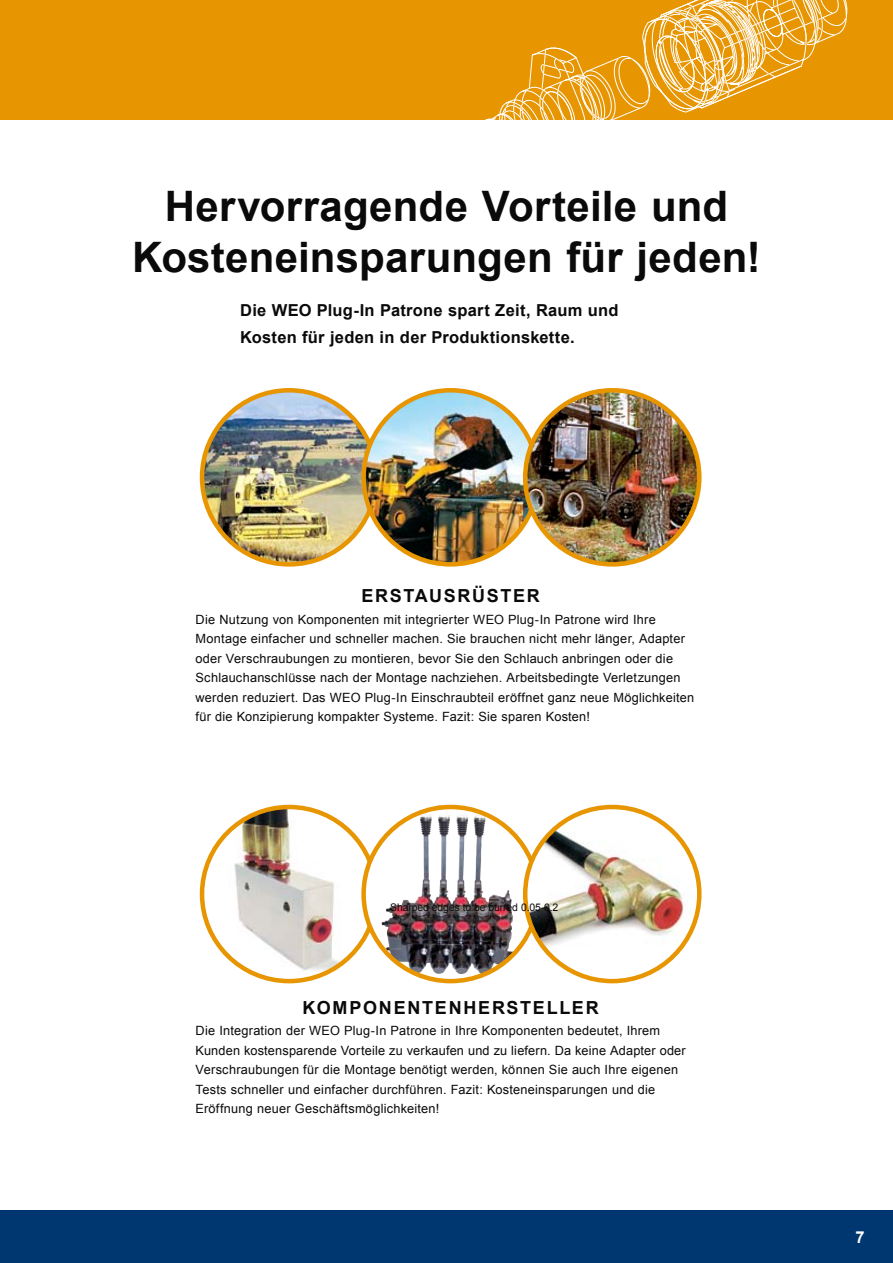
<style>
.page{position:relative;width:893px;height:1263px;background:#fff}
.page>*{position:absolute;margin:0;border:0;box-sizing:border-box;transform-origin:0 0}
.t1{font:700 42px/51px "Arial";letter-spacing:.005em;color:#0a0a0b;text-align:center}
.t2{font:700 18px "Arial";letter-spacing:.095em;color:#0a0a0b}
.t3{font:700 16.5px/27px "Arial";letter-spacing:.015em;color:#0a0a0b}
.t4{font:700 16.5px "Arial";color:#fff}
.t5{font:12.75px/19.5px "Arial";letter-spacing:.02em;color:#0a0a0b}
.t6{font:10.5px "Arial";letter-spacing:-.015em;color:#0a0a0b}
</style>
<div class="page">
<div style="left:0;top:1210px;width:893px;height:53px;background:#003771"></div>
<svg style="left:402px;top:804px;width:76px;height:169px"></svg>
<img style="left:202px;top:807px;width:174px;height:174px;border-radius:87px">
<img style="left:364px;top:807px;width:174px;height:174px;border-radius:50%">
<img style="left:419px;top:813px;width:22px;height:90px">
<img style="left:525px;top:807px;width:174px;height:174px;border-radius:87px">
<div style="left:523px;top:805px;width:179px;height:178px;border:4px solid #e79501;border-radius:50%"></div>
<img style="left:202px;top:390px;width:174px;height:172px">
<img style="left:364px;top:390px;width:174px;height:174px;border-radius:87px">
<img style="left:526px;top:390px;width:173px;height:174px">
<div style="left:523px;top:388px;width:179px;height:179px;border:4px solid #e79501;border-radius:50%"></div>
<div style="left:0;top:0;width:893px;height:119px;background:#e79501"></div>
<svg style="left:401px;top:0;width:446px;height:120px"></svg>
<h1 class="t1" style="left:132px;top:182px;width:630px">Hervorragende Vorteile und<br>Kosteneinsparungen für jeden!</h1>
<p class="t3" style="left:240px;top:297px;width:380px">Die WEO Plug-In Patrone spart Zeit, Raum und<br>Kosten für jeden in der Produktionskette.</p>
<h2 class="t2" style="left:361px;top:584px;width:180px">Erstausrüster</h2>
<p class="t5" style="left:195px;top:610px;width:500px">Die N utzung von Komponenten mit integrierter WEO Plug-In Patrone wird Ihre Montage einfacher und schneller machen. Sie brauchen nicht mehr länger, Adapter oder Verschraubungen zu montieren, bevor Sie den Schlauch anbringen oder die Schlauchanschlüsse nach der Montage nachziehen. Arbeitsbedingte Verletzungen werden reduziert. Das WEO Plug-In Einschraubteil eröffnet ganz neue Möglichkeiten für die Konzipierung kompakter Systeme. Fazit: Sie sparen Kosten!</p>
<p class="t6" style="left:390px;top:901px;width:170px">Sharped edges to be burred 0.05-0.2</p>
<h2 class="t2" style="left:303px;top:995px;width:30px">Kompo</h2>
<h2 class="t2" style="left:379px;top:995px;width:221px">nentenhersteller</h2>
<p class="t5" style="left:196px;top:1021px;width:492px">Die Integration der WEO Plug-In Patrone in Ihre Komponenten bedeutet, Ihrem Kunden kostensparende Vorteile zu verkaufen und zu liefern. Da keine Adapter oder Verschraubungen für die Montage benötigt werden, können Sie auch Ihre eigenen Tests schneller und einfacher durchführen. Fazit: Kosteneinsparungen und die Eröffnung neuer Geschäftsmöglichkeiten!</p>
<p class="t4" style="left:855px;top:1226px;width:11px">7</p>
</div>
